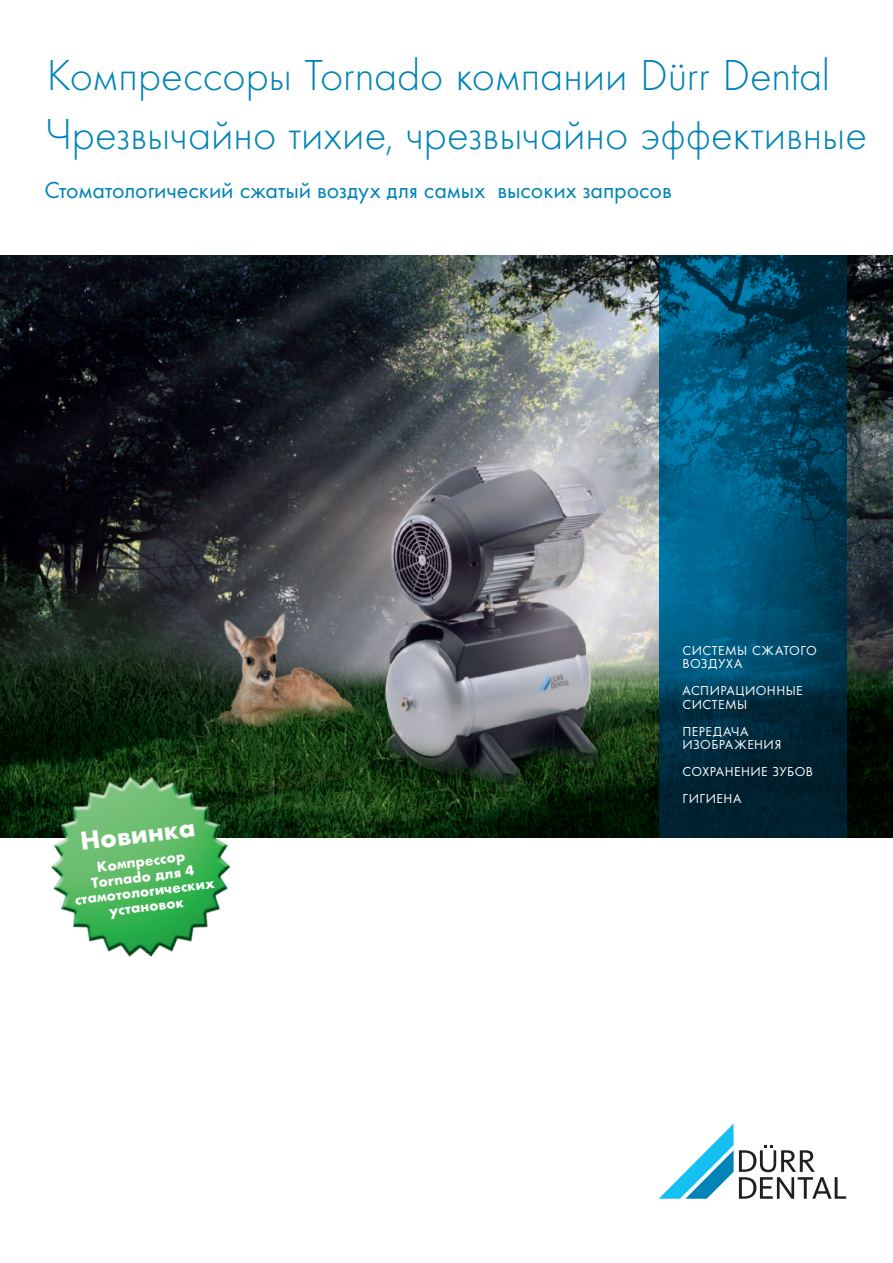
<style>
.page{position:relative;width:893px;height:1263px;background:#fff}
.page>*{position:absolute;margin:0;border:0;box-sizing:border-box;transform-origin:0 0}
.t1{font:300 45px/58.5px "Futura TOT";color:#0083b6}
.t2{font:700 27px "Futura TOT";color:#fff}
.t3{font:24px "Futura TOT Boo";letter-spacing:-.005em;color:#0083b6}
.t4{font:700 15px/15px "Futura TOT";color:#fff;text-align:center}
.t5{font:13.5px/13.5px "Futura TOT Boo";letter-spacing:.03em;color:#fff}
</style>
<div class="page">
<img style="left:0;top:255px;width:893px;height:583px">
<svg style="left:659px;top:1123px;width:187px;height:76px"></svg>
<img style="left:0;top:715px;width:300px;height:242px">
<svg style="left:659px;top:255px;width:187px;height:583px;background:#004562"></svg>
<h1 class="t1" style="left:47px;top:46px;width:822px">Компрессоры Tornado компании Dürr Dental<br>Чрезвычайно тихие, чрезвычайно эффективные</h1>
<h3 class="t3" style="left:45px;top:176px;width:629px">Стоматологический сжатый воздух для самых высоких запросов</h3>
<h2 class="t2" style="left:78px;top:824px;width:117px;rotate:-7deg">Новинка</h2>
<p class="t4" style="left:70px;top:862px;width:142px;rotate:-7deg">Компрессор<br>Тоrnado для 4 стамотологических установок</p>
<p class="t5" style="left:682px;top:643px;width:136px">СИСТЕМЫ СЖАТОГО<br>ВОЗДУХА</p>
<p class="t5" style="left:682px;top:684px;width:122px">АСПИРАЦИОННЫЕ<br>СИСТЕМЫ</p>
<p class="t5" style="left:682px;top:724px;width:100px">ПЕРЕДАЧА<br>ИЗОБРАЖЕНИЯ</p>
<p class="t5" style="left:682px;top:758px;width:132px;line-height:27px">СОХРАНЕНИЕ ЗУБОВ<br>ГИГИЕНА</p>
</div>
